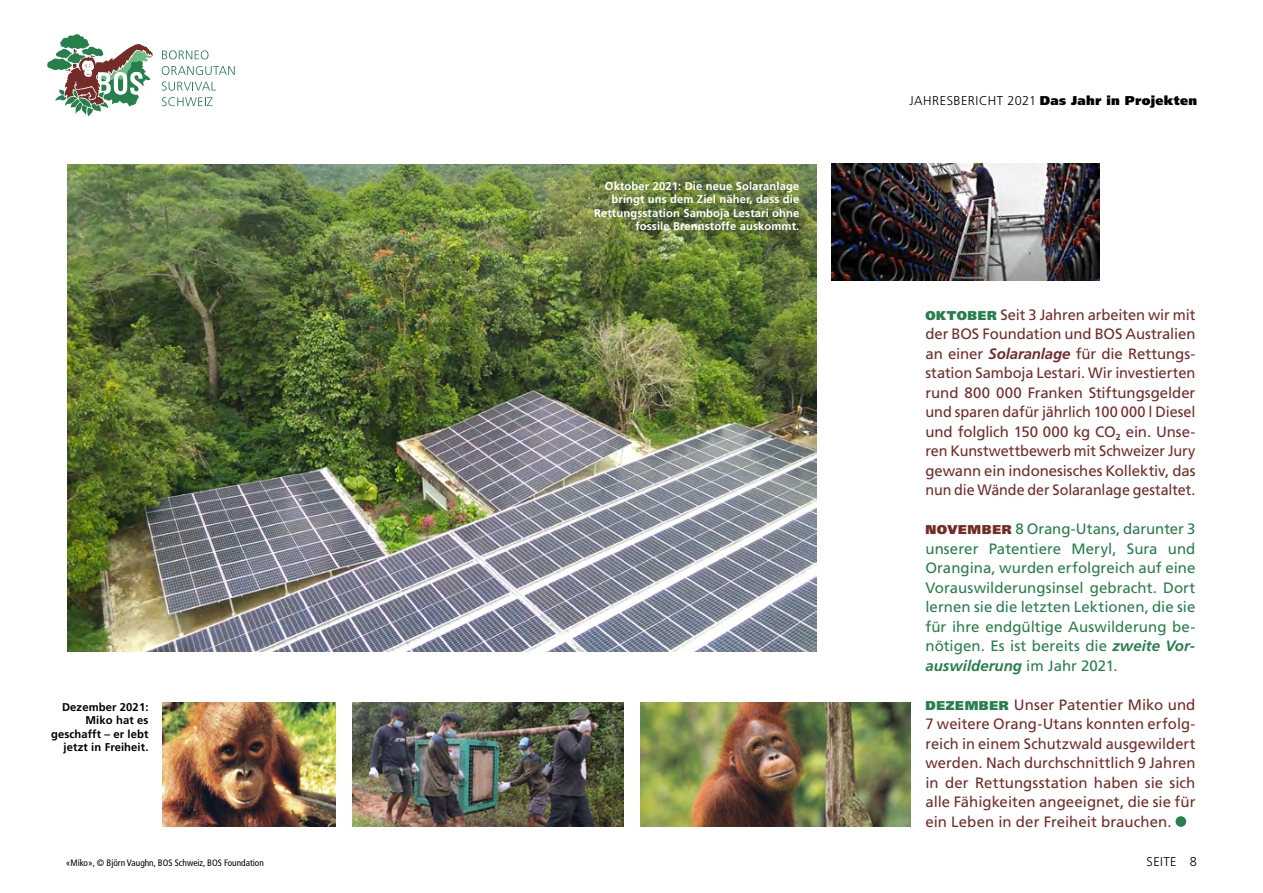
<style>
.page{position:relative;width:1263px;height:893px;background:#fff}
.page>*{position:absolute;margin:0;border:0;box-sizing:border-box;transform-origin:0 0}
.t1{font:15px/19.5px "Frutiger LT Pro";color:#742c28;text-align:justify}
.t2{font:15px/19.5px "Frutiger LT Pro";letter-spacing:.005em;color:#27804b;text-align:justify}
.t3{font:900 12.75px "Frutiger LT Pro";color:#000}
.t4{font:300 12.75px "Frutiger LT Pro";letter-spacing:.03em;color:#000}
.t5{font:700 11.25px/13.5px "Frutiger LT Pro";letter-spacing:.01em;color:#fff;text-align:right}
.t6{font:700 11.25px/13.5px "Frutiger LT Pro";letter-spacing:.01em;color:#000;text-align:right}
.t7{font:condensed 9.3px "Frutiger LT Pro";color:#000}
.s1{font-weight:300}
.s2{font-weight:900;font-size:12.75px;color:#27804b}
.s3{font-weight:700;font-style:italic}
.s4{font-weight:900;font-size:12.75px;color:#742c28}
</style>
<div class="page">
<svg style="left:162px;top:50px;width:47px;height:9px"></svg>
<svg style="left:162px;top:66px;width:73px;height:9px"></svg>
<svg style="left:162px;top:82px;width:54px;height:9px"></svg>
<svg style="left:162px;top:97px;width:51px;height:9px"></svg>
<svg style="left:47px;top:34px;width:106px;height:82px"></svg>
<img style="left:68px;top:164px;width:748px;height:487px">
<img style="left:353px;top:702px;width:270px;height:125px">
<img style="left:640px;top:702px;width:271px;height:125px">
<img style="left:162px;top:702px;width:174px;height:125px">
<div style="left:1175px;top:816px;width:11px;height:11px;background:#27804b;border-radius:50%"></div>
<img style="left:831px;top:164px;width:269px;height:117px">
<p class="t6" style="left:51px;top:700px;width:99px">Dezember 2021:<br>Miko hat es geschafft – er lebt jetzt in Freiheit.</p>
<p class="t5" style="left:594px;top:179px;width:207px">Oktober 2021: Die neue Solaranlage bringt uns dem Ziel näher, dass die Rettungsstation Samboja Lestari ohne fossile Brennstoffe auskommt.</p>
<p class="t3" style="left:909px;top:93px;width:289px"><span class="s1">JAHR ESBER ICHT 2021</span> DAS JAHR IN PROJEKTEN</p>
<p class="t1" style="left:925px;top:305px;width:272px"><span class="s2">OKTOBER</span> Seit 3 Jahren arbeiten wir mit der BOS Foundation und BOS Australien an einer <span class="s3">Solaranlage</span> für die Rettungs&shy;station Samboja Lestari. Wir investierten rund 800 000 Franken Stiftungsgelder und sparen dafür jährlich 100 000 l Diesel und folglich 150 000 kg CO<sub>2</sub> ein. Unse&shy;ren Kunstwettbewerb mit Schweizer Jury gewann ein indonesisches Kollektiv, das nun die Wände der Solaranlage gestaltet.</p>
<p class="t2" style="left:925px;top:519px;width:271px"><span class="s4">NOVEMBER</span> 8 Orang-Utans, darunter 3 unserer Patentiere Meryl, Sura und Orangina, wurden erfolgreich auf eine Vorauswilderungsinsel gebracht. Dort lernen sie die letzten Lektionen, die sie für ihre endgültige Auswilderung be&shy;nötigen. Es ist bereits die <span class="s3">zweite Vor&shy;auswilderung</span> im Jahr 2021.</p>
<p class="t1" style="left:925px;top:695px;width:272px"><span class="s2">DEZEMBER</span> Unser Patentier Miko und 7 weitere Orang-Utans konnten erfolg&shy;reich in einem Schutzwald ausgewildert werden. Nach durchschnittlich 9 Jahren in der Rettungsstation haben sie sich alle Fähigkeiten angeeignet, die sie für ein Leben in der Freiheit brauchen.</p>
<p class="t7" style="left:66px;top:857px;width:199px">«Miko», © Björn Vaughn, BOS Schweiz, BOS Foundation</p>
<p class="t4" style="left:1146px;top:854px;width:52px">SEITE 8</p>
</div>
